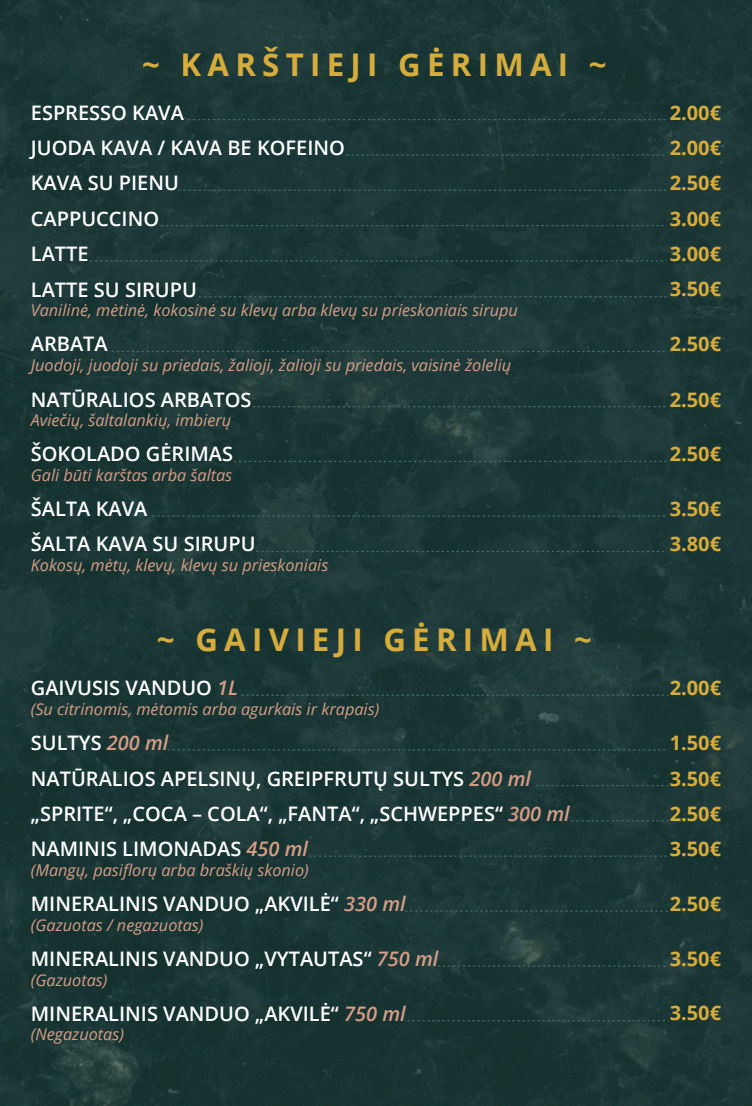
<style>
.page{position:relative;width:752px;height:1106px;background:#fff}
.page>*{position:absolute;margin:0;border:0;box-sizing:border-box;transform-origin:0 0}
.t1{font:700 31.25px "Open Sans";letter-spacing:.2em;color:#d6ac3c}
.t2{font:600 20px/35.2px "Open Sans";color:#fff}
.t3{font:700 20px/35.2px "Open Sans";color:#d6ac3c;text-align:justify}
.t4{font:italic 16.25px "Open Sans";color:#d69d86}
.s1{font-style:italic;color:#d69d86}
</style>
<div class="page">
<div style="left:0;top:0;width:751px;height:1105px;background:#1a3636"></div>
<svg style="left:188px;top:119px;width:478px;height:1px"></svg>
<svg style="left:161px;top:225px;width:503px;height:1px"></svg>
<svg style="left:178px;top:190px;width:488px;height:1px"></svg>
<svg style="left:199px;top:296px;width:467px;height:1px"></svg>
<svg style="left:111px;top:351px;width:554px;height:1px"></svg>
<svg style="left:253px;top:406px;width:413px;height:1px"></svg>
<svg style="left:233px;top:460px;width:433px;height:2px"></svg>
<svg style="left:256px;top:550px;width:409px;height:2px"></svg>
<svg style="left:241px;top:694px;width:427px;height:1px"></svg>
<svg style="left:536px;top:784px;width:132px;height:2px"></svg>
<svg style="left:405px;top:910px;width:263px;height:1px"></svg>
<svg style="left:438px;top:965px;width:228px;height:1px"></svg>
<svg style="left:407px;top:1019px;width:261px;height:2px"></svg>
<svg style="left:309px;top:855px;width:358px;height:1px"></svg>
<svg style="left:167px;top:749px;width:499px;height:1px"></svg>
<svg style="left:571px;top:820px;width:97px;height:1px"></svg>
<svg style="left:152px;top:515px;width:513px;height:1px"></svg>
<svg style="left:90px;top:260px;width:573px;height:1px"></svg>
<svg style="left:346px;top:154px;width:320px;height:1px"></svg>
<h1 class="t1" style="left:142px;top:42px;width:466px">~ KARŠTIEJI GĖRIMAI ~</h1>
<p class="t2" style="left:31px;top:94px;width:155px">ESPRESSO KAVA</p>
<p class="t3" style="left:669px;top:94px;width:53px">2.00€</p>
<p class="t2" style="left:31px;top:130px;width:315px">JUODA KAVA / KAVA BE KOFEINO</p>
<p class="t3" style="left:669px;top:129px;width:53px">2.00€ 2.50€ 3.00€ 3.00€ 3.50€</p>
<p class="t2" style="left:31px;top:165px;width:149px">KAVA SU PIENU<br>CAPPUCCINO<br>LATTE</p>
<p class="t2" style="left:31px;top:271px;width:167px">LATTE SU SIRUPU</p>
<p class="t4" style="left:31px;top:299px;width:488px">Vanilinė, mėtinė, kokosinė su klevų arba klevų su prieskoniais sirupu</p>
<p class="t2" style="left:31px;top:326px;width:78px">ARBATA</p>
<p class="t4" style="left:31px;top:354px;width:481px">Juodoji, juodoji su priedais, žalioji, žalioji su priedais, vaisinė žolelių</p>
<p class="t2" style="left:31px;top:381px;width:222px">NATŪRALIOS ARBATOS</p>
<p class="t4" style="left:31px;top:409px;width:202px">Aviečių, šaltalankių, imbierų</p>
<p class="t2" style="left:31px;top:436px;width:204px">ŠOKOLADO GĖRIMAS</p>
<p class="t4" style="left:31px;top:464px;width:203px">Gali būti karštas arba šaltas</p>
<p class="t2" style="left:31px;top:490px;width:118px">ŠALTA KAVA</p>
<p class="t2" style="left:31px;top:526px;width:226px">ŠALTA KAVA SU SIRUPU</p>
<p class="t4" style="left:31px;top:554px;width:299px">Kokosų, mėtų, klevų, klevų su prieskoniais</p>
<h1 class="t1" style="left:157px;top:617px;width:436px">~ GAIVIEJI GĖRIMAI ~</h1>
<p class="t2" style="left:31px;top:669px;width:209px">GAIVUSIS VANDUO <span class="s1">1L</span></p>
<p class="t4" style="left:31px;top:697px;width:350px">(Su citrinomis, mėtomis arba agurkais ir krapais)</p>
<p class="t2" style="left:31px;top:724px;width:139px">SULTYS <span class="s1">200 ml</span></p>
<p class="t2" style="left:31px;top:760px;width:501px">NATŪRALIOS APELSINŲ, GREIPFRUTŲ SULTYS <span class="s1">200 ml</span></p>
<p class="t2" style="left:31px;top:795px;width:540px">„SPRITE“, „COCA – COLA“, „FANTA“, „SCHWEPPES“ <span class="s1">300 ml</span></p>
<p class="t2" style="left:31px;top:830px;width:279px">NAMINIS LIMONADAS <span class="s1">450 ml</span></p>
<p class="t4" style="left:31px;top:858px;width:279px">(Mangų, pasiflorų arba braškių skonio)</p>
<p class="t2" style="left:31px;top:885px;width:376px">MINERALINIS VANDUO „AKVILĖ“ <span class="s1">330 ml</span></p>
<p class="t4" style="left:31px;top:913px;width:174px">(Gazuotas / negazuotas)</p>
<p class="t2" style="left:31px;top:940px;width:409px">MINERALINIS VANDUO „VYTAUTAS“ <span class="s1">750 ml</span></p>
<p class="t4" style="left:31px;top:968px;width:78px">(Gazuotas)</p>
<p class="t2" style="left:31px;top:995px;width:376px">MINERALINIS VANDUO „AKVILĖ“ <span class="s1">750 ml</span></p>
<p class="t4" style="left:31px;top:1023px;width:95px">(Negazuotas)</p>
<p class="t3" style="left:669px;top:326px;width:53px">2.50€</p>
<p class="t3" style="left:669px;top:381px;width:53px">2.50€</p>
<p class="t3" style="left:669px;top:436px;width:53px">2.50€</p>
<p class="t3" style="left:669px;top:490px;width:53px">3.50€<br>3.80€</p>
<p class="t3" style="left:669px;top:669px;width:53px">2.00€</p>
<p class="t3" style="left:669px;top:724px;width:53px">1.50€ 3.50€ 2.50€ 3.50€</p>
<p class="t3" style="left:669px;top:885px;width:53px">2.50€</p>
<p class="t3" style="left:669px;top:940px;width:53px">3.50€</p>
<p class="t3" style="left:669px;top:994px;width:53px">3.50€</p>
</div>
